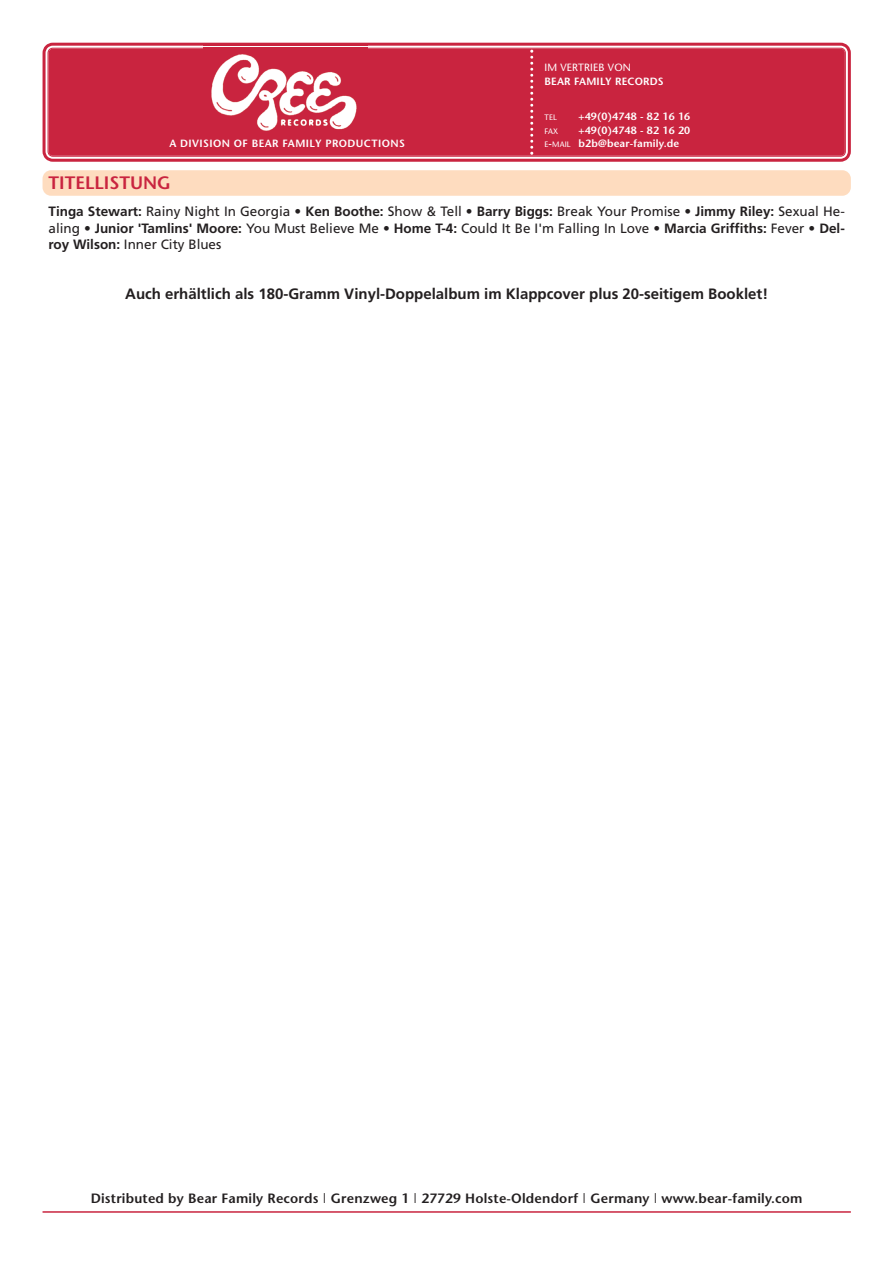
<style>
.page{position:relative;width:893px;height:1263px;background:#fff}
.page>*{position:absolute;margin:0;border:0;box-sizing:border-box;transform-origin:0 0}
.t1{font:600 18px "Stone Sans";color:#c9243f}
.t2{font:700 15px "Frutiger";color:#231f20}
.t3{font:13.5px/16.2px "Frutiger";color:#231f20;text-align:justify}
.t4{font:600 13.5px "Stone Sans";letter-spacing:.015em;color:#231f20}
.t5{font:600 10.5px "Stone Sans";letter-spacing:.015em;color:#fff}
.t6{font:600 10.5px "Stone Sans";letter-spacing:.04em;color:#fff}
.t7{font:10.5px "Stone Sans";letter-spacing:.015em;color:#fff}
.t8{font:7.8px "Stone Sans";letter-spacing:.02em;color:#fff}
.s1{font-weight:400;font-size:7.8px}
.s2{font-weight:400}
.s3{font-weight:700}
</style>
<div class="page">
<hr style="left:43px;top:1211px;width:807px;height:2px;background:#c9243f">
<svg style="left:42px;top:42px;width:809px;height:120px"></svg>
<div style="left:47px;top:47px;width:799px;height:110px;background:#c9243f"></div>
<svg style="left:530px;top:50px;width:3px;height:105px"></svg>
<img style="left:203px;top:45px;width:164px;height:91px">
<img style="left:203px;top:48px;width:164px;height:1px">
<div style="left:43px;top:170px;width:807px;height:26px;background:#fedcbf;border-radius:9px"></div>
<p class="t7" style="left:544px;top:64px;width:88px">IM VERTRIEB VON</p>
<p class="t5" style="left:544px;top:77px;width:121px">BEAR FAMILY RECORDS</p>
<p class="t8" style="left:544px;top:115px;width:14px">TEL</p>
<p class="t5" style="left:578px;top:113px;width:113px">+49(0)4748 - 82 16 16</p>
<p class="t8" style="left:544px;top:128px;width:15px">FAX</p>
<p class="t5" style="left:578px;top:126px;width:113px">+49(0)4748 - 82 16 20</p>
<p class="t6" style="left:169px;top:140px;width:237px">A DIVISION OF BEAR FAMILY PRODUCTIONS</p>
<p class="t5" style="left:544px;top:140px;width:136px"><span class="s1">E</span><span class="s2">-</span><span class="s1">MAIL</span> b2b@bear-family.de</p>
<h1 class="t1" style="left:49px;top:177px;width:124px">TITELLISTUNG</h1>
<p class="t3" style="left:49px;top:204px;width:797px"><span class="s3">Tinga Stewart:</span> Rainy Night In Georgia • <span class="s3">Ken Boothe:</span> Show &amp; Tell • <span class="s3">Barry Biggs:</span> Break Your Promise • <span class="s3">Jimmy Riley:</span> Sexual He&shy;aling • <span class="s3">Junior 'Tamlins' Moore:</span> You Must Believe Me • <span class="s3">Home T-4:</span> Could It Be I'm Falling In Love • <span class="s3">Marcia Griffiths:</span> Fever • <span class="s3">Del&shy;roy Wilson:</span> Inner City Blues</p>
<p class="t2" style="left:125px;top:288px;width:644px">Auch erhältlich als 180-Gramm Vinyl-Doppelalbum im Klappcover plus 20-seitigem Booklet!</p>
<p class="t4" style="left:91px;top:1193px;width:713px">Distributed by Bear Family Records <span class="s2">|</span> Grenzweg 1 <span class="s2">|</span> 27729 Holste-Oldendorf <span class="s2">|</span> Germany <span class="s2">|</span> www.bear-family.com</p>
</div>
